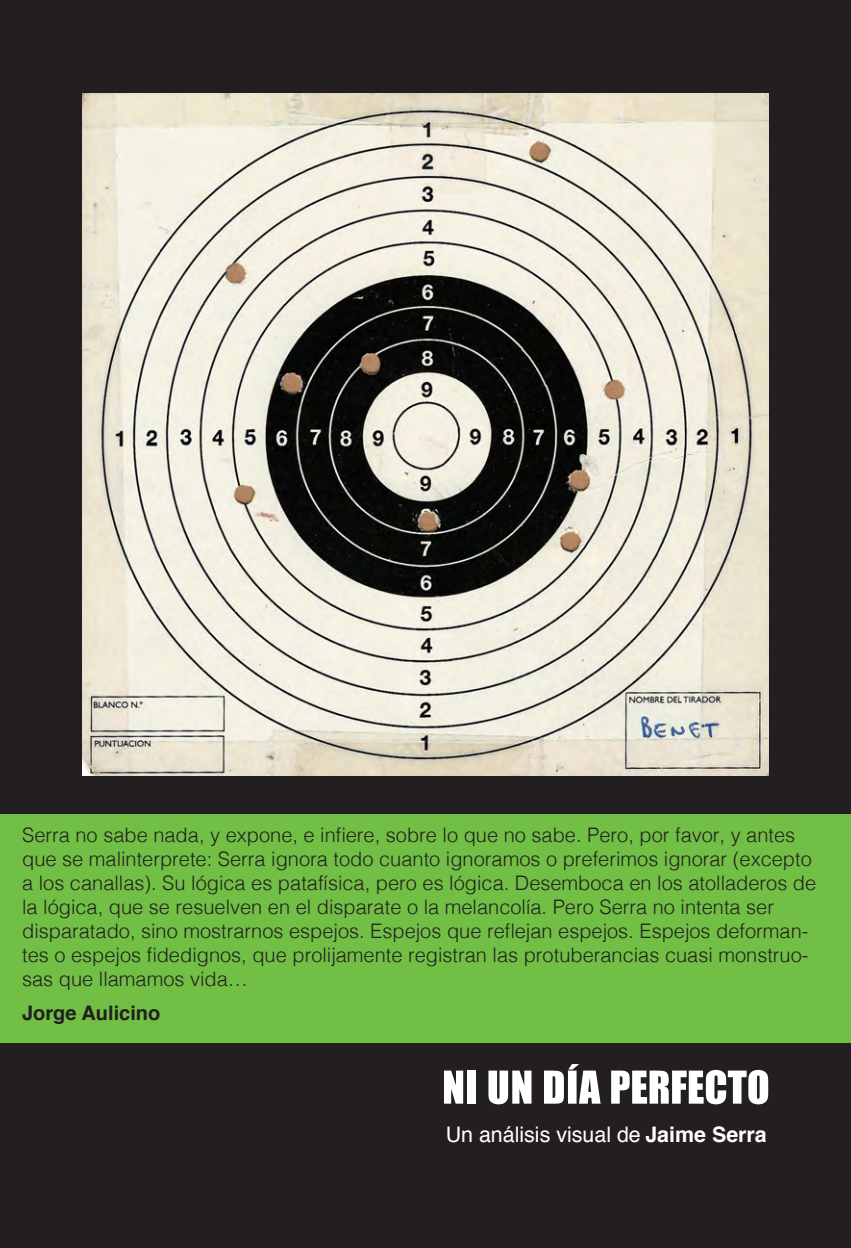
<style>
.page{position:relative;width:851px;height:1248px;background:#fff}
.page>*{position:absolute;margin:0;border:0;box-sizing:border-box;transform-origin:0 0}
.t1{font:21.4px "Helvetica";color:#fff}
.t2{font:300 20px/24px "Helvetica";color:#231f20}
.t3{font:700 20px "Helvetica";color:#231f20}
.s1{font-weight:700}
</style>
<div class="page">
<div style="left:0;top:0;width:850px;height:1247px;background:#231f20"></div>
<img style="left:82px;top:93px;width:686px;height:682px">
<svg style="left:444px;top:1070px;width:19px;height:33px"></svg>
<div style="left:467px;top:1070px;width:9px;height:33px;background:#fff"></div>
<svg style="left:488px;top:1070px;width:43px;height:34px"></svg>
<svg style="left:544px;top:1064px;width:56px;height:39px"></svg>
<svg style="left:611px;top:1069px;width:157px;height:35px"></svg>
<div style="left:0;top:813px;width:850px;height:229px;background:#71bf44"></div>
<p class="t2" style="left:22px;top:821px;width:795px">Serra no sabe nada, y expone, e infiere, sobre lo que no sabe. Pero, por favor, y antes que se malinterprete: Serra ignora todo cuanto ignoramos o preferimos ignorar (excepto a los canallas). Su lógica es patafísica, pero es lógica. Desemboca en los atolladeros de la lógica, que se resuelven en el disparate o la melancolía. Pero Serra no intenta ser disparatado, sino mostrarnos espejos. Espejos que reflejan espejos. Espejos deforman&shy;tes o espejos fidedignos, que prolijamente registran las protuberancias cuasi monstruo&shy;sas que llamamos vida…</p>
<p class="t3" style="left:22px;top:996px;width:140px">Jorge Aulicino</p>
<p class="t1" style="left:445px;top:1117px;width:322px">Un análisis visual de <span class="s1">Jaime Serra</span></p>
</div>
